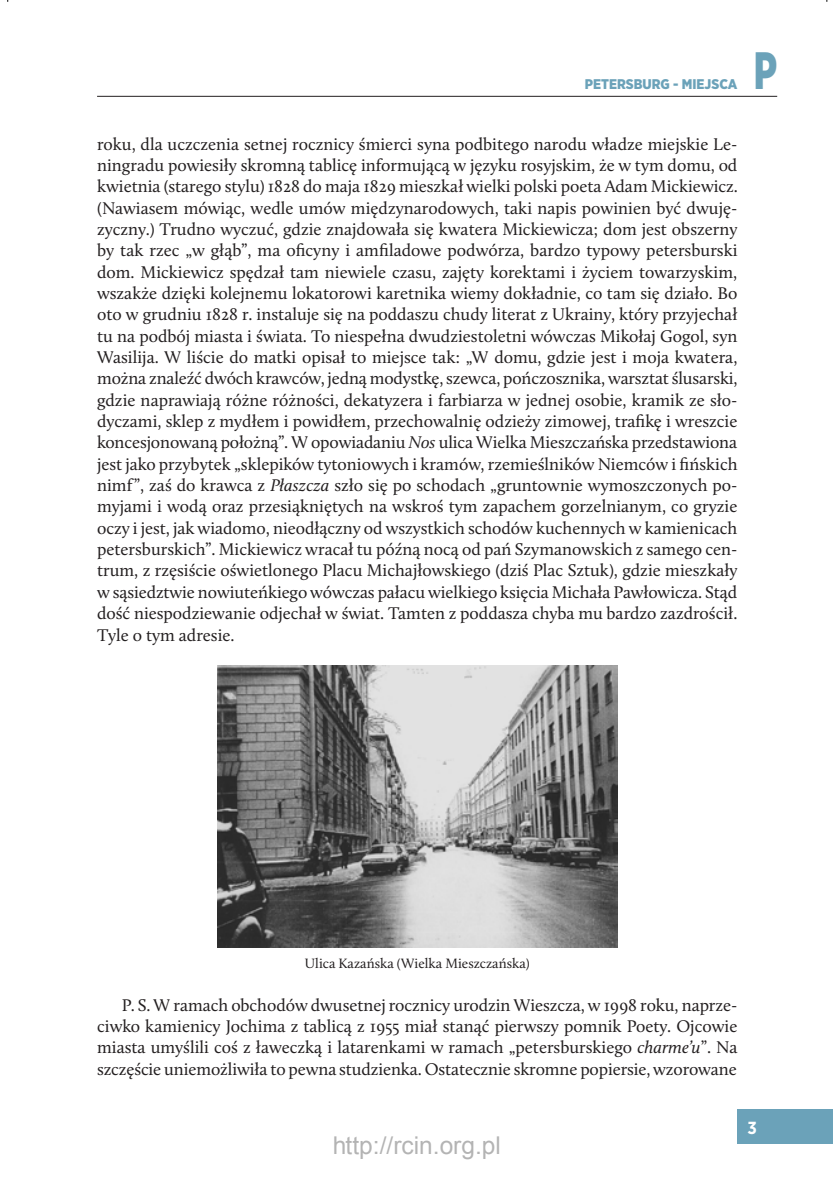
<style>
.page{position:relative;width:833px;height:1189px;background:#fff}
.page>*{position:absolute;margin:0;border:0;box-sizing:border-box;transform-origin:0 0}
.t1{font:900 52.5px "Gotham Narrow";color:#6ba2b9;scale:.75 1}
.t2{font:24.5px "Arial";color:rgb(0 0 0/.3)}
.t3{font:17.5px/21.3px "Calluna";letter-spacing:-.005em;color:#231f20;text-align:justify}
.t4{font:700 17.5px "Gotham Narrow";color:#fff}
.t5{font:14px "Calluna";color:#231f20}
.t6{font:900 14px "Gotham Narrow";color:#6ba2b9}
.s1{font-style:italic}
</style>
<div class="page">
<hr style="left:97px;top:96px;width:680px;height:1px;background:#231f20">
<div style="left:737px;top:1109px;width:95px;height:34px;background:#6ba2b9"></div>
<img style="left:217px;top:665px;width:400px;height:282px">
<p class="t6" style="left:585px;top:75px;width:154px">PETERSBURG - MIEJSCA</p>
<h1 class="t1" style="left:753px;top:36px;width:33px">P</h1>
<p class="t3" style="left:97px;top:133px;width:642px">roku, dla uczczenia setnej rocznicy śmierci syna podbitego narodu władze miejskie Le&shy;ningradu powiesiły skromną tablicę informującą w języku rosyjskim, że w tym domu, od kwietnia (starego stylu) 1828 do maja 1829 mieszkał wielki polski poeta Adam Mickiewicz. (Nawiasem mówiąc, wedle umów międzynarodowych, taki napis powinien być dwuję&shy;zyczny.) Trudno wyczuć, gdzie znajdowała się kwatera Mickiewicza; dom jest obszerny by tak rzec „w głąb”, ma oficyny i amfiladowe podwórza, bardzo typowy petersburski dom. Mickiewicz spędzał tam niewiele czasu, zajęty korektami i życiem towarzyskim, wszakże dzięki kolejnemu lokatorowi karetnika wiemy dokładnie, co tam się działo. Bo oto w grudniu 1828 r. instaluje się na poddaszu chudy literat z Ukrainy, który przyjechał tu na podbój miasta i świata. To niespełna dwudziestoletni wówczas Mikołaj Gogol, syn Wasilija. W liście do matki opisał to miejsce tak: „W domu, gdzie jest i moja kwatera, można znaleźć dwóch krawców, jedną modystkę, szewca, pończosznika, warsztat ślusarski, gdzie naprawiają różne różności, dekatyzera i farbiarza w jednej osobie, kramik ze sło&shy;dyczami, sklep z mydłem i powidłem, przechowalnię odzieży zimowej, trafikę i wreszcie koncesjonowaną położną”. W opowiadaniu <span class="s1">Nos</span> ulica Wielka Mieszczańska przedstawiona jest jako przybytek „sklepików tytoniowych i kramów, rzemieślników Niemców i fińskich nimf”, zaś do krawca z <span class="s1">Płaszcza</span> szło się po schodach „gruntownie wymoszczonych po&shy;myjami i wodą oraz przesiąkniętych na wskroś tym zapachem gorzelnianym, co gryzie oczy i jest, jak wiadomo, nieodłączny od wszystkich schodów kuchennych w kamienicach petersburskich”. Mickiewicz wracał tu późną nocą od pań Szymanowskich z samego cen&shy;trum, z rzęsiście oświetlonego Placu Michajłowskiego (dziś Plac Sztuk), gdzie mieszkały w sąsiedztwie nowiuteńkiego wówczas pałacu wielkiego księcia Michała Pawłowicza. Stąd dość niespodziewanie odjechał w świat. Tamten z poddasza chyba mu bardzo zazdrościł.<br>Tyle o tym adresie.</p>
<p class="t5" style="left:305px;top:954px;width:226px">Ulica Kazańska (Wielka Mieszczańska)</p>
<p class="t3" style="left:97px;top:993px;width:641px;text-indent:25px">P. S. W ramach obchodów dwusetnej rocznicy urodzin Wieszcza, w 1998 roku, naprze&shy;ciwko kamienicy Jochima z tablicą z 1955 miał stanąć pierwszy pomnik Poety. Ojcowie miasta umyślili coś z ławeczką i latarenkami w ramach „petersburskiego <span class="s1">charme’u</span>”. Na szczęście uniemożliwiła to pewna studzienka. Ostatecznie skromne popiersie, wzorowane</p>
<h2 class="t2" style="left:332px;top:1129px;width:170px">http://rcin.org.pl</h2>
<p class="t4" style="left:747px;top:1116px;width:11px">3</p>
</div>
